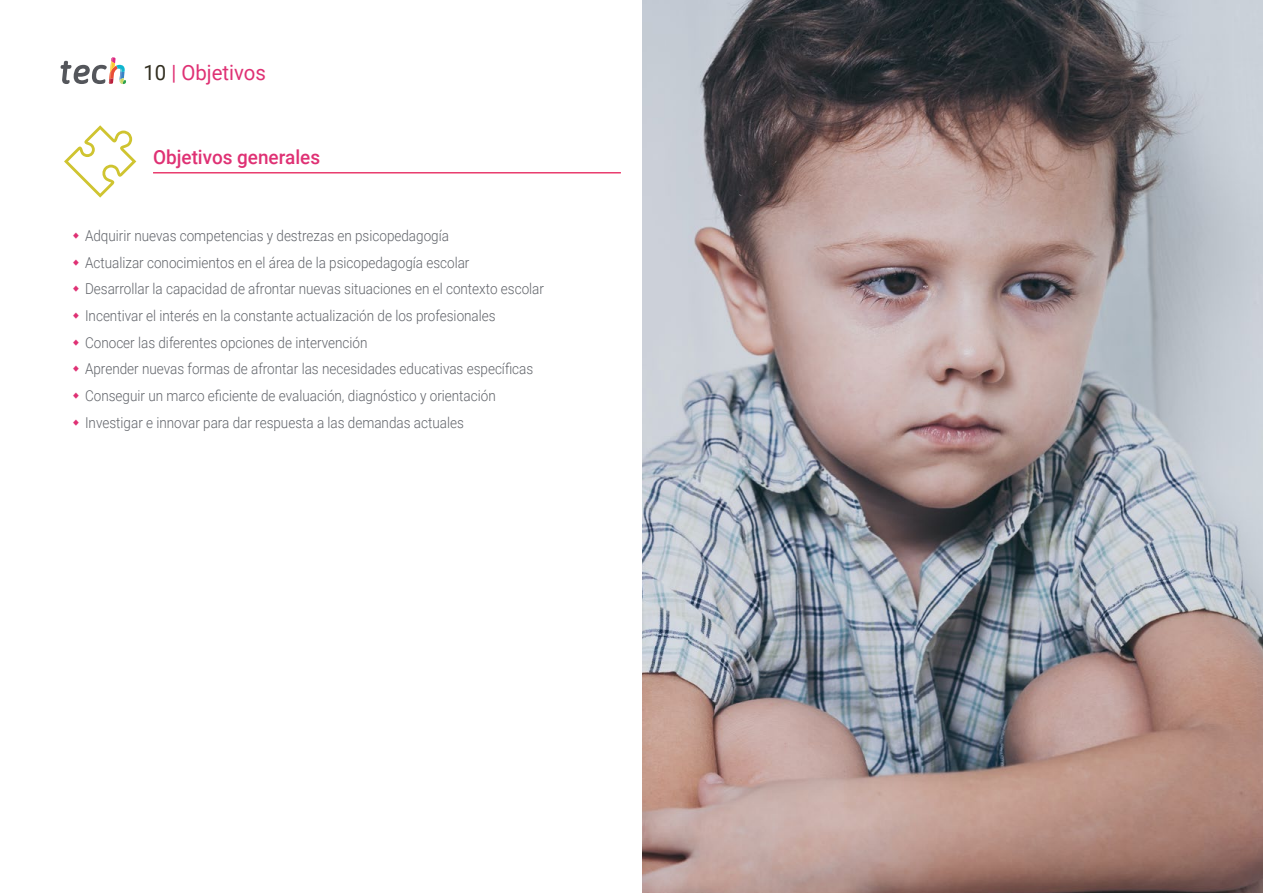
<style>
.page{position:relative;width:1263px;height:893px;background:#fff}
.page>*{position:absolute;margin:0;border:0;box-sizing:border-box;transform-origin:0 0}
.t1{font:21px "Roboto";color:#df3174}
.t2{font:500 19.5px "Roboto";color:#df3174}
.t3{font:300 15px/26.7px "Roboto";color:#61646a;scale:.9 1}
.s1{color:#312e20}
</style>
<div class="page">
<hr style="left:153px;top:172px;width:468px;height:1px;background:#df3174">
<svg style="left:64px;top:125px;width:72px;height:73px"></svg>
<img style="left:642px;top:0;width:621px;height:893px">
<svg style="left:61px;top:57px;width:65px;height:27px"></svg>
<h1 class="t1" style="left:144px;top:57px;width:124px"><span class="s1">10</span> | Objetivos</h1>
<h2 class="t2" style="left:153px;top:144px;width:169px">Objetivos generales</h2>
<p class="t3" style="left:85px;top:221px;width:511px">Adquirir nuevas competencias y destrezas en psicopedagogía<br>Actualizar conocimientos en el área de la psicopedagogía escolar<br>Desarrollar la capacidad de afrontar nuevas situaciones en el contexto escolar Incentivar el interés en la constante actualización de los profesionales Conocer las diferentes opciones de intervención<br>Aprender nuevas formas de afrontar las necesidades educativas específicas Conseguir un marco eficiente de evaluación, diagnóstico y orientación Investigar e innovar para dar respuesta a las demandas actuales</p>
</div>
